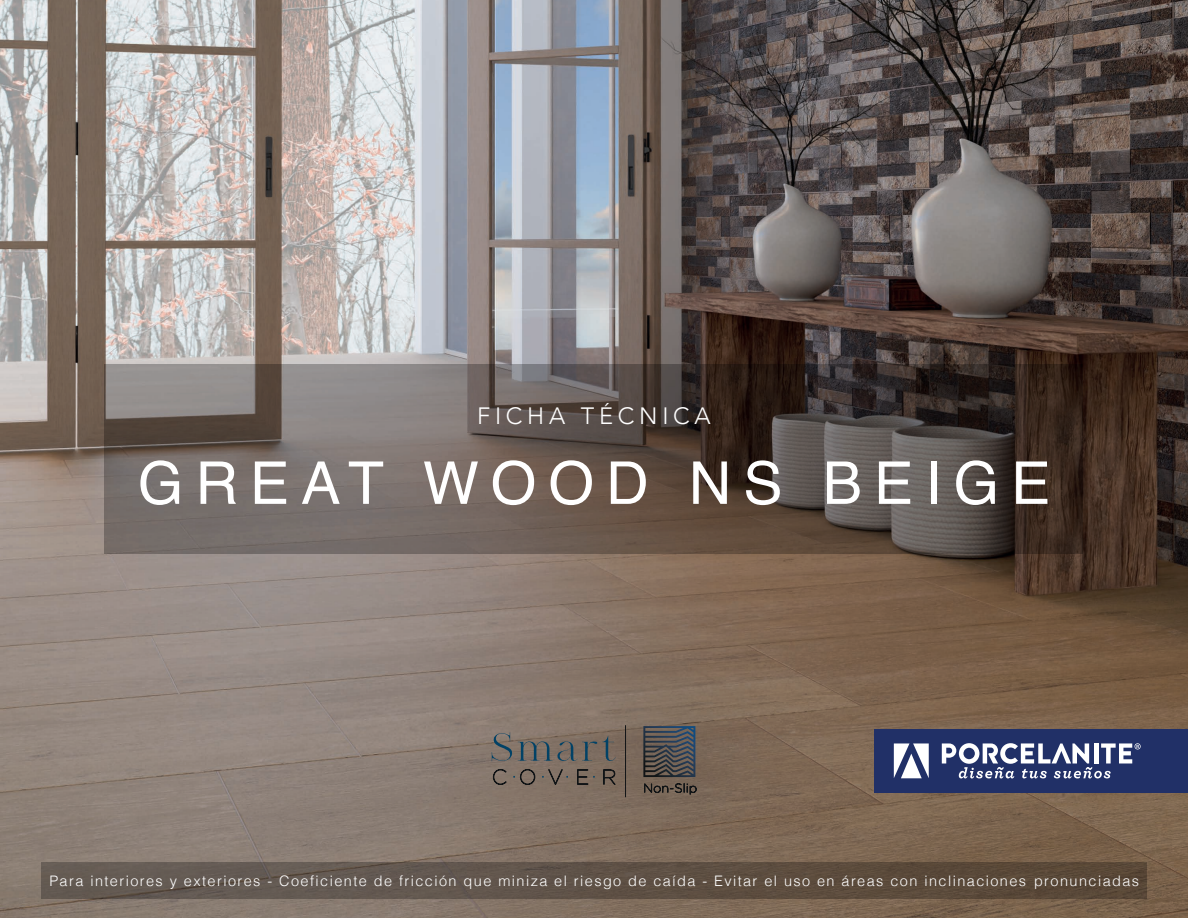
<style>
.page{position:relative;width:1188px;height:918px;background:#fff}
.page>*{position:absolute;margin:0;border:0;box-sizing:border-box;transform-origin:0 0}
.t1{font:59.1px "Helvetica";letter-spacing:.2em;color:#fff}
.t2{font:300 23.7px "Avenir";letter-spacing:.2em;color:#fff}
.t3{font:300 14.55px "Helvetica";letter-spacing:.1em;color:#fff}
</style>
<div class="page">
<img style="left:0;top:0;width:1188px;height:918px">
<svg style="left:105px;top:364px;width:978px;height:190px;background:#605550"></svg>
<div style="left:875px;top:730px;width:313px;height:63px;background:#213067"></div>
<svg style="left:894px;top:743px;width:35px;height:35px"></svg>
<svg style="left:942px;top:743px;width:199px;height:35px"></svg>
<img style="left:364px;top:598px;width:460px;height:320px">
<svg style="left:492px;top:732px;width:124px;height:29px;background:#706a65"></svg>
<svg style="left:493px;top:769px;width:14px;height:16px"></svg>
<svg style="left:603px;top:769px;width:13px;height:16px"></svg>
<svg style="left:643px;top:726px;width:54px;height:69px;background:#524f4f"></svg>
<svg style="left:513px;top:769px;width:22px;height:16px"></svg>
<svg style="left:542px;top:769px;width:26px;height:16px"></svg>
<svg style="left:577px;top:769px;width:18px;height:16px"></svg>
<hr style="left:625px;top:725px;width:1px;height:72px;background:#111416">
<div style="left:41px;top:862px;width:1106px;height:37px;background:linear-gradient(to right,#665e58,#584635)"></div>
<h2 class="t2" style="left:477px;top:401px;width:235px">FICHA TÉCNICA</h2>
<h1 class="t1" style="left:138px;top:438px;width:914px">GREAT WOOD NS BEIGE</h1>
<p class="t3" style="left:49px;top:868px;width:1091px">Para interiores y exteriores - Coeficiente de fricción que miniza el riesgo de caída - Evitar el uso en áreas con inclinaciones pronunciadas</p>
</div>
